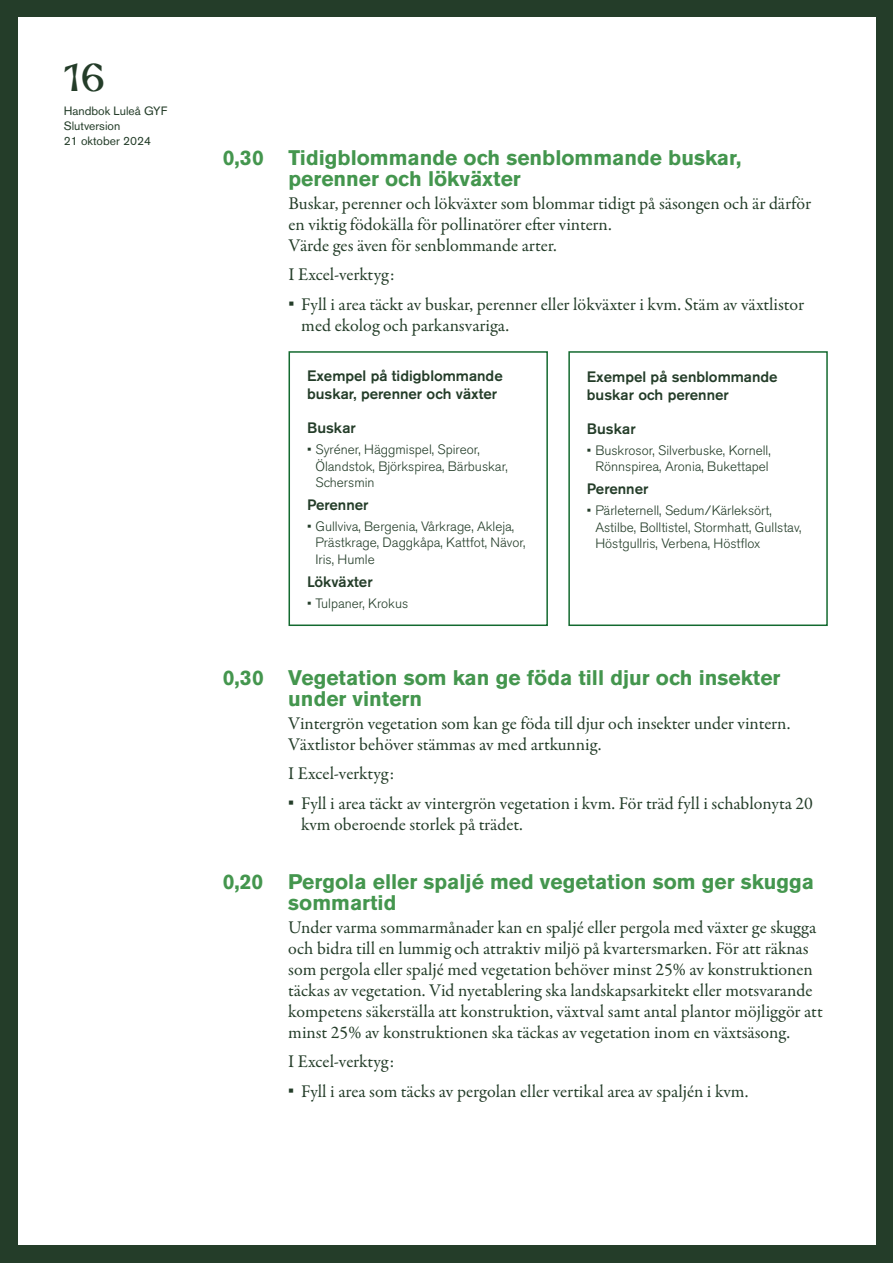
<style>
.page{position:relative;width:893px;height:1263px;background:#243d29}
.page>*{position:absolute;margin:0;border:0;box-sizing:border-box;transform-origin:0 0}
.t1{font:39px "Faxi";color:#243d29}
.t2{font:700 21px/21px "Akzidenz Grotesk Std";color:#44964e}
.t3{font:18px/21px "Garamond Premr Pro";color:#243d29}
.t4{font:500 15px/18px "Akzidenz Grotesk Std";color:#243d29}
.t5{font:300 13.5px/16.5px "Akzidenz Grotesk Std";color:#243d29}
.t6{font:12px/15px "Akzidenz Grotesk Std";color:#243d29}
.s1{font-family:"Akzidenz Grotesk Std"}
</style>
<div class="page">
<div style="left:18px;top:18px;width:857px;height:1227px;background:#fff"></div>
<div style="left:288px;top:351px;width:260px;height:275px;border:2px solid #136a2f"></div>
<div style="left:568px;top:351px;width:260px;height:275px;border:2px solid #136a2f"></div>
<h1 class="t1" style="left:64px;top:52px;width:43px">16</h1>
<p class="t6" style="left:64px;top:103px;width:105px">Handbok Luleå GYF<br>Slutversion<br>21 oktober 2024</p>
<p class="t2" style="left:289px;top:147px;width:454px;text-indent:-66px">0,30 Tidigblommande och senblommande buskar, perenner och lökväxter</p>
<p class="t3" style="left:288px;top:193px;width:524px">Buskar, perenner och lökväxter som blommar tidigt på säsongen och är därför en viktig födokälla för pollinatörer efter vintern.<br>Värde ges även för senblommande arter.</p>
<p class="t3" style="left:288px;top:264px;width:108px">I Excel-verktyg:</p>
<p class="t3" style="left:301px;top:294px;width:504px;text-indent:-13px"><span class="s1">•</span> Fyll i area täckt av buskar, perenner eller lökväxter i kvm. Stäm av växtlistor med ekolog och parkansvariga.</p>
<p class="t4" style="left:307px;top:366px;width:197px">Exempel på tidigblommande buskar, perenner och växter</p>
<p class="t4" style="left:307px;top:419px;width:50px">Buskar</p>
<p class="t5" style="left:316px;top:442px;width:194px;text-indent:-9px">• Syréner, Häggmispel, Spireor,<br>Ölandstok, Björkspirea, Bärbuskar,<br>Schersmin</p>
<p class="t4" style="left:307px;top:495px;width:63px">Perenner</p>
<p class="t5" style="left:316px;top:518px;width:211px;text-indent:-9px">• Gullviva, Bergenia, Vårkrage, Akleja,<br>Prästkrage, Daggkåpa, Kattfot, Nävor,<br>Iris, Humle</p>
<p class="t4" style="left:307px;top:572px;width:67px">Lökväxter</p>
<p class="t5" style="left:307px;top:595px;width:103px">• Tulpaner, Krokus</p>
<p class="t4" style="left:587px;top:367px;width:192px">Exempel på senblommande buskar och perenner</p>
<p class="t4" style="left:587px;top:420px;width:50px">Buskar</p>
<p class="t5" style="left:587px;top:442px;width:185px;text-align:center">• Buskrosor, Silverbuske, Kornell,<br>Rönnspirea, Aronia, Bukettapel</p>
<p class="t4" style="left:587px;top:480px;width:63px">Perenner</p>
<p class="t5" style="left:595px;top:502px;width:207px;text-indent:-9px">• Pärleternell, Sedum/Kärleksört,<br>Astilbe, Bolltistel, Stormhatt, Gullstav,<br>Höstgullris, Verbena, Höstflox</p>
<p class="t2" style="left:288px;top:667px;width:494px;text-indent:-66px">0,30 Vegetation som kan ge föda till djur och insekter under vintern</p>
<p class="t3" style="left:288px;top:713px;width:504px">Vintergrön vegetation som kan ge föda till djur och insekter under vintern.<br>Växtlistor behöver stämmas av med artkunnig.</p>
<p class="t3" style="left:288px;top:764px;width:108px">I Excel-verktyg:</p>
<p class="t3" style="left:301px;top:793px;width:513px;text-indent:-13px"><span class="s1">•</span> Fyll i area täckt av vintergrön vegetation i kvm. För träd fyll i schablonyta 20 kvm oberoende storlek på trädet.</p>
<p class="t2" style="left:288px;top:871px;width:527px;text-indent:-66px">0,20 Pergola eller spaljé med vegetation som ger skugga sommartid</p>
<p class="t3" style="left:288px;top:917px;width:536px">Under varma sommarmånader kan en spaljé eller pergola med växter ge skugga och bidra till en lummig och attraktiv miljö på kvartersmarken. För att räknas som pergola eller spaljé med vegetation behöver minst 25% av konstruktionen täckas av vegetation. Vid nyetablering ska landskapsarkitekt eller motsvarande kompetens säkerställa att konstruktion, växtval samt antal plantor möjliggör att minst 25% av konstruktionen ska täckas av vegetation inom en växtsäsong.</p>
<p class="t3" style="left:288px;top:1052px;width:108px">I Excel-verktyg:</p>
<p class="t3" style="left:288px;top:1081px;width:462px"><span class="s1">•</span> Fyll i area som täcks av pergolan eller vertikal area av spaljén i kvm.</p>
</div>
